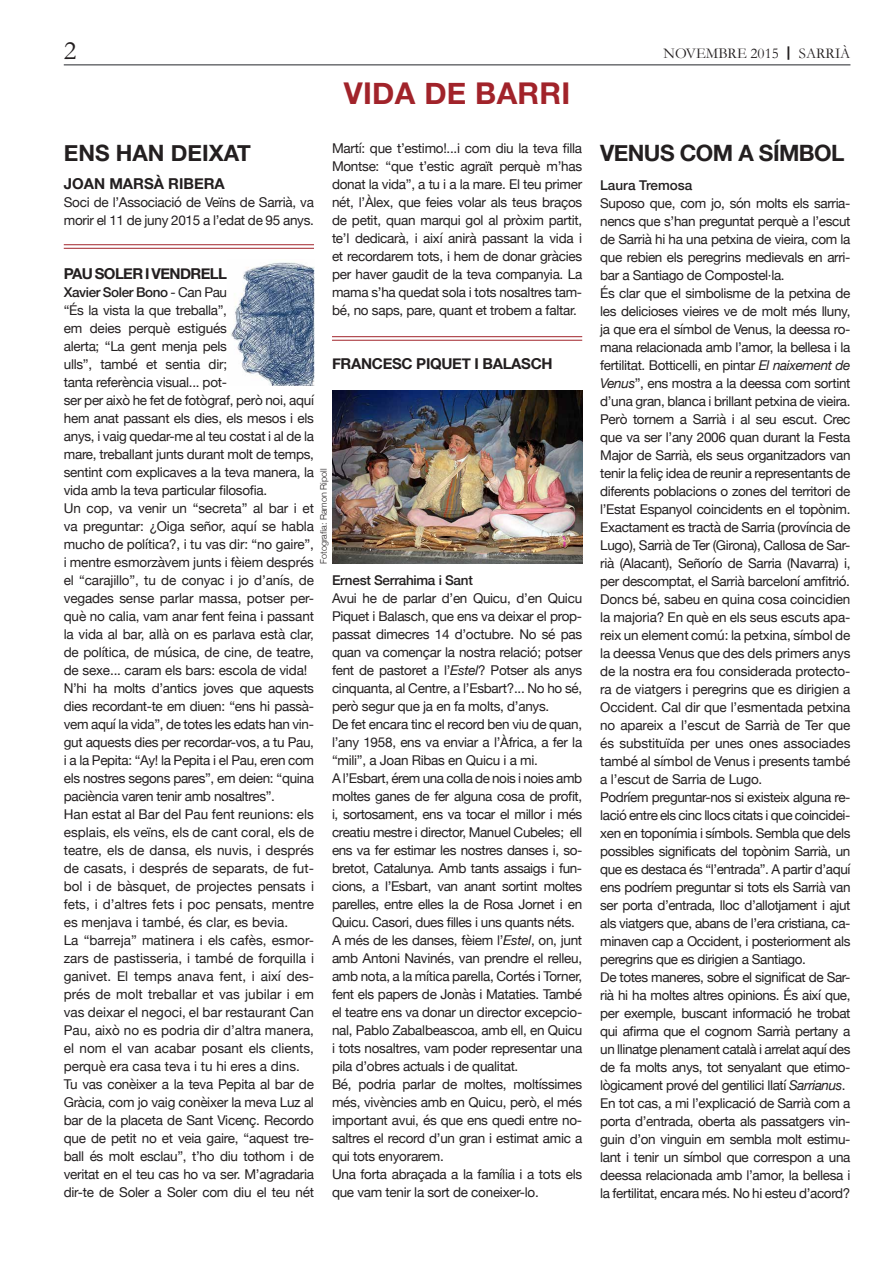
<style>
.page{position:relative;width:893px;height:1263px;background:#fff}
.page>*{position:absolute;margin:0;border:0;box-sizing:border-box;transform-origin:0 0}
.t1{font:700 30px "Helvetica Neue";letter-spacing:.01em;color:#a1232a}
.t2{font:27px "Garamond";color:#231f20}
.t3{font:700 22.5px "Helvetica Neue";letter-spacing:-.025em;color:#231f20}
.t4{font:700 22.5px "Helvetica Neue";color:#231f20}
.t5{font:700 15px "Helvetica Neue";letter-spacing:-.02em;color:#231f20}
.t6{font:15px "Garamond";color:#231f20}
.t7{font:700 15px "Helvetica Neue";letter-spacing:-.04em;color:#231f20}
.t8{font:700 15px "Helvetica Neue";color:#231f20}
.t9{font:13.5px/18px "Helvetica Neue";letter-spacing:-.02em;color:#231f20}
.t10{font:500 13.5px "Helvetica Neue";letter-spacing:-.02em;color:#231f20}
.t11{font:500 13.5px "Helvetica Neue";color:#231f20}
.t12{font:300 9px "Helvetica Neue";color:#231f20}
.s1{font-weight:700}
.s2{font-style:italic}
.s3{font-weight:500}
</style>
<div class="page">
<hr style="left:64px;top:64px;width:786px;height:2px;background:#6c6d70">
<img style="left:332px;top:390px;width:250px;height:174px">
<img style="left:230px;top:262px;width:84px;height:124px">
<hr style="left:64px;top:244px;width:250px;height:1px;background:#a1232a">
<hr style="left:64px;top:248px;width:250px;height:1px;background:#a1232a">
<hr style="left:332px;top:336px;width:250px;height:1px;background:#a1232a">
<hr style="left:332px;top:340px;width:250px;height:1px;background:#a1232a">
<h2 class="t2" style="left:64px;top:34px;width:14px">2</h2>
<p class="t6" style="left:663px;top:44px;width:188px">NOVEMBRE 2015 <span class="s1">|</span> SARRIÀ</p>
<h1 class="t1" style="left:344px;top:70px;width:228px">VIDA DE BARRI</h1>
<h3 class="t3" style="left:600px;top:136px;width:246px">VENUS COM A SÍMBOL</h3>
<p class="t11" style="left:600px;top:174px;width:94px">Laura Tremosa</p>
<p class="t9" style="left:600px;top:195px;width:252px">Suposo que, com jo, són molts els sarria&shy;nencs que s’han preguntat perquè a l’escut de Sarrià hi ha una petxina de vieira, com la que rebien els peregrins medievals en arri&shy;bar a Santiago de Compostel·la.<br>És clar que el simbolisme de la petxina de les delicioses vieires ve de molt més lluny, ja que era el símbol de Venus, la deessa ro&shy;mana relacionada amb l’amor, la bellesa i la fertilitat. Botticelli, en pintar <span class="s2">El naixement de Venus</span>”, ens mostra a la deessa com sortint d’una gran, blanca i brillant petxina de vieira.<br>Però tornem a Sarrià i al seu escut. Crec que va ser l’any 2006 quan durant la Festa Major de Sarrià, els seus organitzadors van tenir la feliç idea de reunir a representants de diferents poblacions o zones del territori de l’Estat Espanyol coincidents en el topònim.<br>Exactament es tractà de Sarria (província de Lugo), Sarrià de Ter (Girona), Callosa de Sar&shy;rià (Alacant), Señorío de Sarria (Navarra) i, per descomptat, el Sarrià barceloní amfitrió.<br>Doncs bé, sabeu en quina cosa coincidien la majoria? En què en els seus escuts apa&shy;reix un element comú: la petxina, símbol de la deessa Venus que des dels primers anys de la nostra era fou considerada protecto&shy;ra de viatgers i peregrins que es dirigien a Occident. Cal dir que l’esmentada petxina no apareix a l’escut de Sarrià de Ter que és substituïda per unes ones associades també al símbol de Venus i presents també a l’escut de Sarria de Lugo.<br>Podríem preguntar-nos si existeix alguna re&shy;lació entre els cinc llocs citats i que coincidei&shy;xen en toponímia i símbols. Sembla que dels possibles significats del topònim Sarrià, un que es destaca és “l’entrada”. A partir d’aquí ens podríem preguntar si tots els Sarrià van ser porta d’entrada, lloc d’allotjament i ajut als viatgers que, abans de l’era cristiana, ca&shy;minaven cap a Occident, i posteriorment als peregrins que es dirigien a Santiago.<br>De totes maneres, sobre el significat de Sar&shy;rià hi ha moltes altres opinions. És així que, per exemple, buscant informació he trobat qui afirma que el cognom Sarrià pertany a un llinatge plenament català i arrelat aquí des de fa molts anys, tot senyalant que etimo&shy;lògicament prové del gentilici llatí <span class="s2">Sarrianus</span>.<br>En tot cas, a mi l’explicació de Sarrià com a porta d’entrada, oberta als passatgers vin&shy;guin d’on vinguin em sembla molt estimu&shy;lant i tenir un símbol que correspon a una deessa relacionada amb l’amor, la bellesa i la fertilitat, encara més. No hi esteu d’acord?</p>
<p class="t9" style="left:332px;top:140px;width:252px;text-align:justify">Martí: que t’estimo!...i com diu la teva filla Montse: “que t’estic agraït perquè m’has donat la vida”, a tu i a la mare. El teu primer nét, l’Àlex, que feies volar als teus braços de petit, quan marqui gol al pròxim partit, te’l dedicarà, i així anirà passant la vida i et recordarem tots, i hem de donar gràcies per haver gaudit de la teva companyia. La mama s’ha quedat sola i tots nosaltres tam&shy;bé, no saps, pare, quant et trobem a faltar.</p>
<h3 class="t4" style="left:64px;top:135px;width:189px">ENS HAN DEIXAT</h3>
<p class="t8" style="left:64px;top:172px;width:163px">JOAN MARSÀ RIBERA</p>
<p class="t9" style="left:64px;top:194px;width:252px">Soci de l’Associació de Veïns de Sarrià, va morir el 11 de juny 2015 a l’edat de 95 anys.</p>
<p class="t7" style="left:64px;top:262px;width:165px">PAU SOLER I VENDRELL</p>
<p class="t9" style="left:64px;top:284px;width:252px"><span class="s3">Xavier Soler Bono</span> - Can Pau<br>“És la vista la que treballa”,<br>em deies perquè estigués<br>alerta; “La gent menja pels<br>ulls”, també et sentia dir;<br>tanta referència visual... pot-<br>ser per això he fet de fotògraf, però noi, aquí hem anat passant els dies, els mesos i els anys, i vaig quedar-me al teu costat i al de la mare, treballant junts durant molt de temps, sentint com explicaves a la teva manera, la vida amb la teva particular filosofia.<br>Un cop, va venir un “secreta” al bar i et va preguntar: ¿Oiga señor, aquí se habla mucho de política?, i tu vas dir: “no gaire”, i mentre esmorzàvem junts i fèiem després el “carajillo”, tu de conyac i jo d’anís, de vegades sense parlar massa, potser per&shy;què no calia, vam anar fent feina i passant la vida al bar, allà on es parlava està clar, de política, de música, de cine, de teatre, de sexe... caram els bars: escola de vida!<br>N’hi ha molts d’antics joves que aquests dies recordant-te em diuen: “ens hi passà&shy;vem aquí la vida”, de totes les edats han vin&shy;gut aquests dies per recordar-vos, a tu Pau, i a la Pepita: “Ay! la Pepita i el Pau, eren com els nostres segons pares”, em deien: “quina paciència varen tenir amb nosaltres”.<br>Han estat al Bar del Pau fent reunions: els esplais, els veïns, els de cant coral, els de teatre, els de dansa, els nuvis, i després de casats, i després de separats, de fut&shy;bol i de bàsquet, de projectes pensats i fets, i d’altres fets i poc pensats, mentre es menjava i també, és clar, es bevia.<br>La “barreja” matinera i els cafès, esmor&shy;zars de pastisseria, i també de forquilla i ganivet. El temps anava fent, i així des&shy;prés de molt treballar et vas jubilar i em vas deixar el negoci, el bar restaurant Can Pau, això no es podria dir d’altra manera, el nom el van acabar posant els clients, perquè era casa teva i tu hi eres a dins.<br>Tu vas conèixer a la teva Pepita al bar de Gràcia, com jo vaig conèixer la meva Luz al bar de la placeta de Sant Vicenç. Recordo que de petit no et veia gaire, “aquest tre&shy;ball és molt esclau”, t’ho diu tothom i de veritat en el teu cas ho va ser. M’agradaria dir-te de Soler a Soler com diu el teu nét</p>
<p class="t5" style="left:332px;top:352px;width:222px">FRANCESC PIQUET I BALASCH</p>
<p class="t12" style="left:316px;top:564px;width:97px;rotate:-90deg">Fotografia: Ramon Ripoll</p>
<p class="t10" style="left:332px;top:569px;width:142px">Ernest Serrahima i Sant</p>
<p class="t9" style="left:332px;top:590px;width:252px">Avui he de parlar d’en Quicu, d’en Quicu Piquet i Balasch, que ens va deixar el prop&shy;passat dimecres 14 d’octubre. No sé pas quan va començar la nostra relació; potser fent de pastoret a l’<span class="s2">Estel</span>? Potser als anys cinquanta, al Centre, a l’Esbart?... No ho sé, però segur que ja en fa molts, d’anys.<br>De fet encara tinc el record ben viu de quan, l’any 1958, ens va enviar a l’Àfrica, a fer la “mili”, a Joan Ribas en Quicu i a mi.<br>A l’Esbart, érem una colla de nois i noies amb moltes ganes de fer alguna cosa de profit, i, sortosament, ens va tocar el millor i més creatiu mestre i director, Manuel Cubeles; ell ens va fer estimar les nostres danses i, so&shy;bretot, Catalunya. Amb tants assaigs i fun&shy;cions, a l’Esbart, van anant sortint moltes parelles, entre elles la de Rosa Jornet i en Quicu. Casori, dues filles i uns quants néts.<br>A més de les danses, fèiem l’<span class="s2">Estel</span>, on, junt amb Antoni Navinés, van prendre el relleu, amb nota, a la mítica parella, Cortés i Torner, fent els papers de Jonàs i Mataties. També el teatre ens va donar un director excepcio&shy;nal, Pablo Zabalbeascoa, amb ell, en Quicu i tots nosaltres, vam poder representar una pila d’obres actuals i de qualitat.<br>Bé, podria parlar de moltes, moltíssimes més, vivències amb en Quicu, però, el més important avui, és que ens quedi entre no&shy;saltres el record d’un gran i estimat amic a qui tots enyorarem.<br>Una forta abraçada a la família i a tots els que vam tenir la sort de coneixer-lo.</p>
</div>
